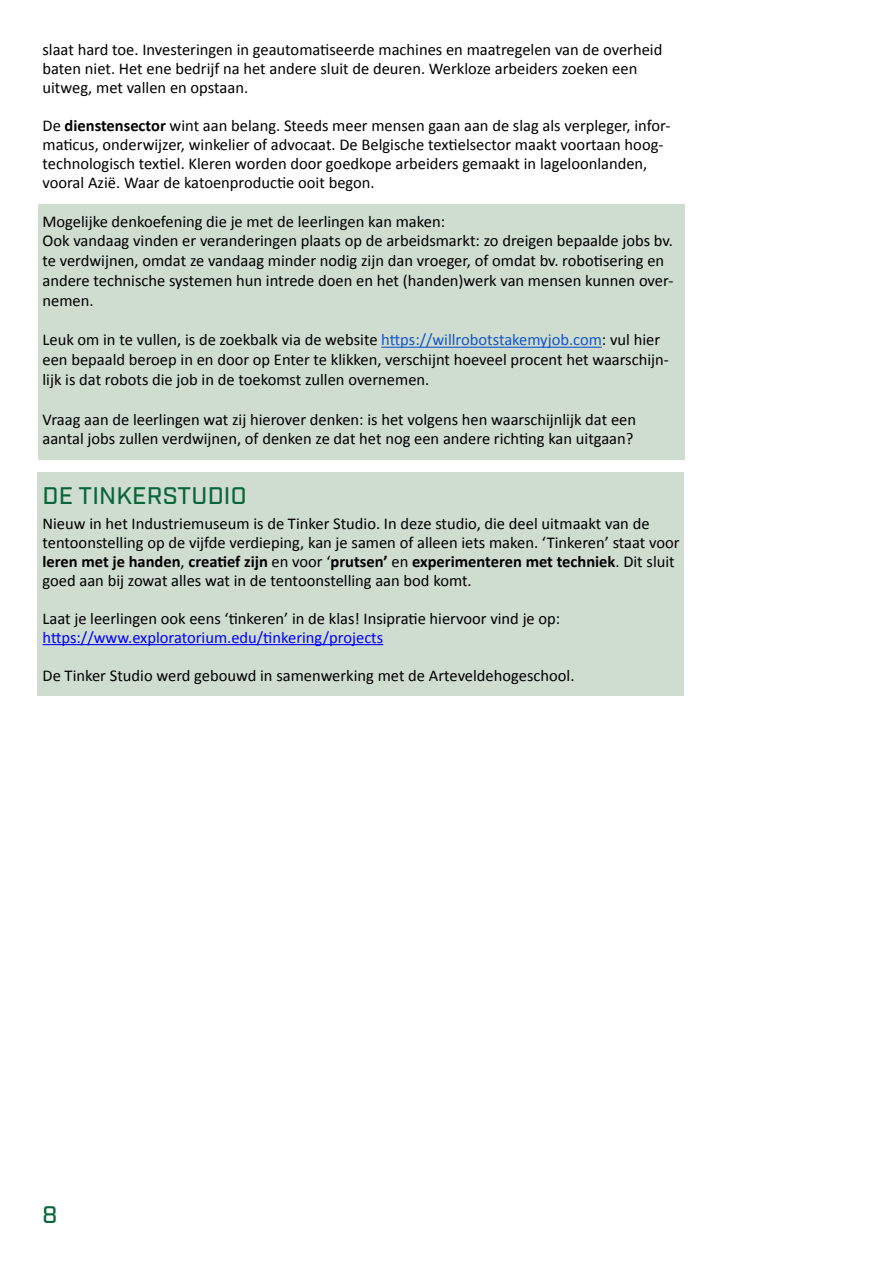
<style>
.page{position:relative;width:893px;height:1263px;background:#fff}
.page>*{position:absolute;margin:0;border:0;box-sizing:border-box;transform-origin:0 0}
.t1{font:500 24px "Industry";letter-spacing:.01em;color:#096639}
.t2{font:16.5px/19.8px "Calibri";color:#000}
.t3{font:16.5px "Calibri";color:#00f}
.s1{font-weight:700}
.s2{color:#15c}
</style>
<div class="page">
<div style="left:38px;top:204px;width:647px;height:255px;background:#cfdcd0"></div>
<div style="left:37px;top:472px;width:647px;height:223px;background:#cfdcd0"></div>
<hr style="left:381px;top:347px;width:221px;height:1px;background:#15c">
<hr style="left:43px;top:644px;width:340px;height:1px;background:#00f">
<p class="t2" style="left:43px;top:40px;width:621px;line-height:18.9px">slaat hard toe. Investeringen in geautomatiseerde machines en maatregelen van de overheid baten niet. Het ene bedrijf na het andere sluit de deuren. Werkloze arbeiders zoeken een uitweg, met vallen en opstaan.</p>
<p class="t2" style="left:43px;top:116px;width:629px;line-height:19px">De <span class="s1">dienstensector</span> wint aan belang. Steeds meer mensen gaan aan de slag als verpleger, infor&shy;maticus, onderwijzer, winkelier of advocaat. De Belgische textielsector maakt voortaan hoog&shy;technologisch textiel. Kleren worden door goedkope arbeiders gemaakt in lageloonlanden, vooral Azië. Waar de katoenproductie ooit begon.</p>
<p class="t2" style="left:43px;top:211px;width:632px">Mogelijke denkoefening die je met de leerlingen kan maken:<br>Ook vandaag vinden er veranderingen plaats op de arbeidsmarkt: zo dreigen bepaalde jobs bv. te verdwijnen, omdat ze vandaag minder nodig zijn dan vroeger, of omdat bv. robotisering en andere technische systemen hun intrede doen en het (handen)werk van mensen kunnen over&shy;nemen.</p>
<p class="t2" style="left:43px;top:330px;width:628px">Leuk om in te vullen, is de zoekbalk via de website <span class="s2">https://willrobotstakemyjob.com</span>: vul hier een bepaald beroep in en door op Enter te klikken, verschijnt hoeveel procent het waarschijn&shy;lijk is dat robots die job in de toekomst zullen overnemen.</p>
<p class="t2" style="left:43px;top:409px;width:595px">Vraag aan de leerlingen wat zij hierover denken: is het volgens hen waarschijnlijk dat een aantal jobs zullen verdwijnen, of denken ze dat het nog een andere richting kan uitgaan?</p>
<h1 class="t1" style="left:43px;top:481px;width:205px">DE TINKERSTUDIO</h1>
<p class="t2" style="left:43px;top:514px;width:639px;line-height:18.9px">Nieuw in het Industriemuseum is de Tinker Studio. In deze studio, die deel uitmaakt van de tentoonstelling op de vijfde verdieping, kan je samen of alleen iets maken. ‘Tinkeren’ staat voor <span class="s1">leren met je handen</span>, <span class="s1">creatief zijn</span> en voor ‘<span class="s1">prutsen’</span> en <span class="s1">experimenteren met techniek</span>. Dit sluit goed aan bij zowat alles wat in de tentoonstelling aan bod komt.</p>
<p class="t2" style="left:43px;top:608px;width:519px">Laat je leerlingen ook eens ‘tinkeren’ in de klas! Insipratie hiervoor vind je op:</p>
<p class="t3" style="left:43px;top:627px;width:342px">https://www.exploratorium.edu/tinkering/projects</p>
<p class="t2" style="left:43px;top:665px;width:533px">De Tinker Studio werd gebouwd in samenwerking met de Arteveldehogeschool.</p>
<h1 class="t1" style="left:43px;top:1201px;width:16px">8</h1>
</div>
